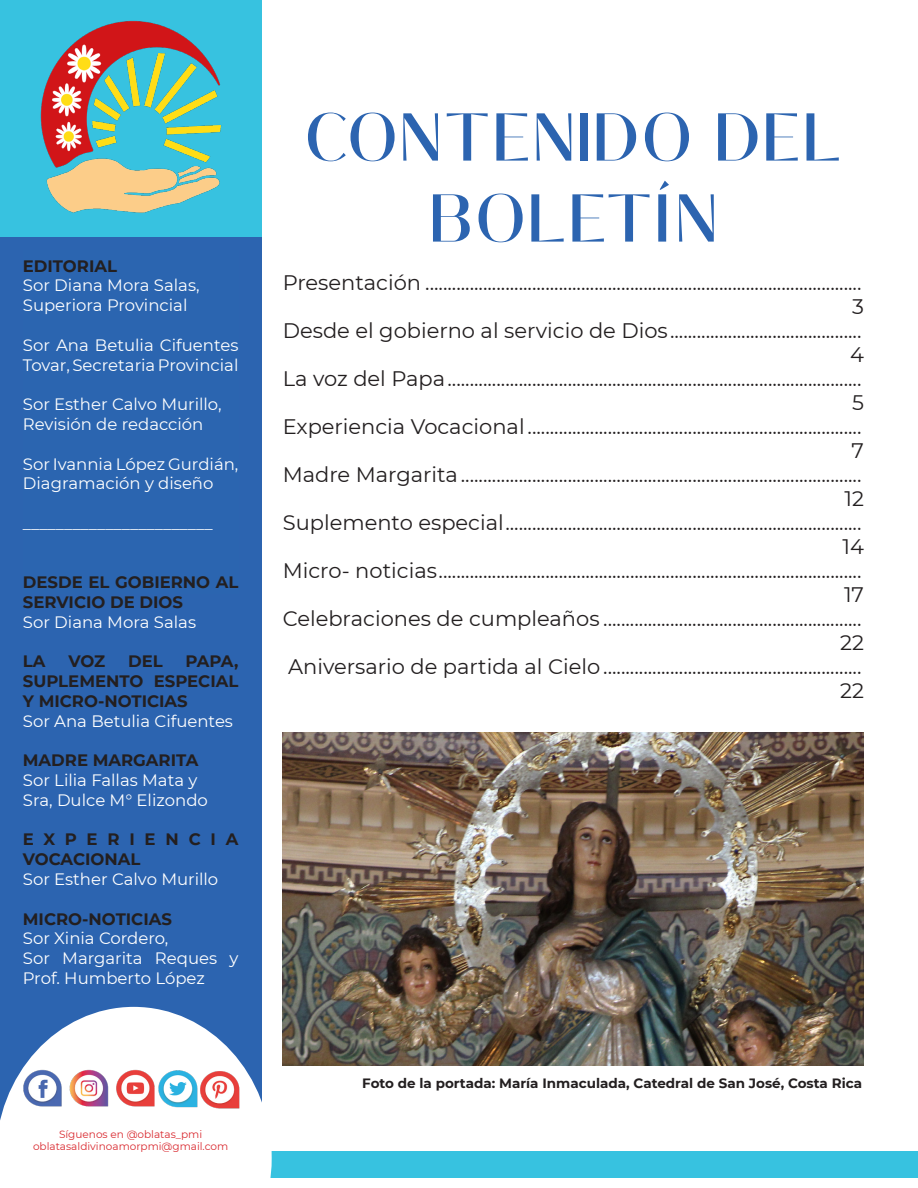
<style>
.page{position:relative;width:918px;height:1188px;background:#fff}
.page>*{position:absolute;margin:0;border:0;box-sizing:border-box;transform-origin:0 0}
.TITULO_ROJO{font:67.5px/81px "Waluxe";color:#2c64b0;text-align:center}
.t1{font:21px/24px "Montserrat";color:#231f20;text-align:right}
.t2{font:16.5px/19.8px "Montserrat";color:#fff}
.t3{font:700 16.5px/19.8px "Montserrat";color:#231f20}
.t4{font:700 16.5px/19.8px "Montserrat";letter-spacing:.575em;color:#231f20}
.t5{font:700 13.5px "Montserrat";color:#231f20}
.t6{font:10.5px "Montserrat";color:#d9292f}
</style>
<div class="page">
<div style="left:0;top:1151px;width:918px;height:27px;background:#37c2e0"></div>
<div style="left:0;top:0;width:261px;height:1188px;background:#2c64b0"></div>
<div style="left:0;top:0;width:261px;height:237px;background:#37c2e0"></div>
<svg style="left:0;top:1007px;width:272px;height:181px;fill:#fff"></svg>
<img style="left:147px;top:1066px;width:52px;height:49px">
<img style="left:11px;top:1059px;width:152px;height:54px">
<img style="left:199px;top:1066px;width:49px;height:49px">
<img style="left:40px;top:21px;width:182px;height:191px">
<img style="left:283px;top:733px;width:581px;height:333px">
<p class="t3" style="left:23px;top:255px;width:96px">EDITORIAL</p>
<p class="t2" style="left:23px;top:275px;width:178px">Sor Diana Mora Salas,</p>
<p class="t2" style="left:23px;top:295px;width:166px">Superiora Provincial</p>
<p class="t2" style="left:23px;top:334px;width:217px">Sor Ana Betulia Cifuentes<br>Tovar, Secretaria Provincial</p>
<p class="t2" style="left:23px;top:394px;width:200px">Sor Esther Calvo Murillo,</p>
<p class="t2" style="left:23px;top:414px;width:182px">Revisión de redacción</p>
<p class="t2" style="left:23px;top:453px;width:217px">Sor Ivannia López Gurdián,</p>
<p class="t2" style="left:23px;top:473px;width:192px">Diagramación y diseño</p>
<p class="t2" style="left:23px;top:513px;width:191px">_______________________</p>
<p class="t3" style="left:23px;top:571px;width:217px">DESDE EL GOBIERNO AL<br>SERVICIO DE DIOS</p>
<p class="t2" style="left:23px;top:611px;width:175px">Sor Diana Mora Salas</p>
<p class="t3" style="left:23px;top:651px;width:24px">LA</p>
<p class="t3" style="left:68px;top:651px;width:38px">VOZ</p>
<p class="t3" style="left:128px;top:651px;width:36px">DEL</p>
<p class="t3" style="left:23px;top:651px;width:217px;text-align:justify;text-indent:163px">PAPA, SUPLEMENTO ESPECIAL Y MICRO-NOTICIAS</p>
<p class="t2" style="left:23px;top:710px;width:212px">Sor Ana Betulia Cifuentes</p>
<p class="t3" style="left:23px;top:750px;width:177px">MADRE MARGARITA</p>
<p class="t2" style="left:23px;top:770px;width:176px">Sor Lilia Fallas Mata y</p>
<p class="t2" style="left:23px;top:789px;width:187px">Sra, Dulce M° Elizondo</p>
<p class="t4" style="left:23px;top:829px;width:217px">EXPERIENCIA<br>VOCACIONAL</p>
<p class="t2" style="left:23px;top:869px;width:197px">Sor Esther Calvo Murillo</p>
<p class="t3" style="left:23px;top:908px;width:151px">MICRO-NOTICIAS</p>
<p class="t2" style="left:23px;top:928px;width:147px">Sor Xinia Cordero,</p>
<p class="t2" style="left:23px;top:948px;width:217px">Sor Margarita Reques y<br>Prof. Humberto López</p>
<p class="t6" style="left:59px;top:1127px;width:145px">Síguenos en @oblatas_pmi</p>
<p class="t6" style="left:33px;top:1139px;width:197px">oblatasaldivinoamorpmi@gmail.com</p>
<p class="TITULO_ROJO" style="left:304px;top:96px;width:541px">CONTENIDO DEL<br>BOLETÍN</p>
<p class="t1" style="left:283px;top:269px;width:583px">Presentación ..................................................................................................<br>3</p>
<p class="t1" style="left:283px;top:317px;width:583px">Desde el gobierno al servicio de Dios...........................................<br>4</p>
<p class="t1" style="left:283px;top:365px;width:583px">La voz del Papa.............................................................................................<br>5</p>
<p class="t1" style="left:283px;top:413px;width:583px">Experiencia Vocacional ...........................................................................<br>7</p>
<p class="t1" style="left:283px;top:461px;width:583px">Madre Margarita..........................................................................................<br>12</p>
<p class="t1" style="left:283px;top:509px;width:583px">Suplemento especial................................................................................<br>14</p>
<p class="t1" style="left:283px;top:557px;width:583px">Micro- noticias...............................................................................................<br>17</p>
<p class="t1" style="left:283px;top:605px;width:583px">Celebraciones de cumpleaños ..........................................................<br>22</p>
<p class="t1" style="left:288px;top:653px;width:577px">Aniversario de partida al Cielo..........................................................<br>22</p>
<p class="t5" style="left:362px;top:1074px;width:501px">Foto de la portada: María Inmaculada, Catedral de San José, Costa Rica</p>
</div>
